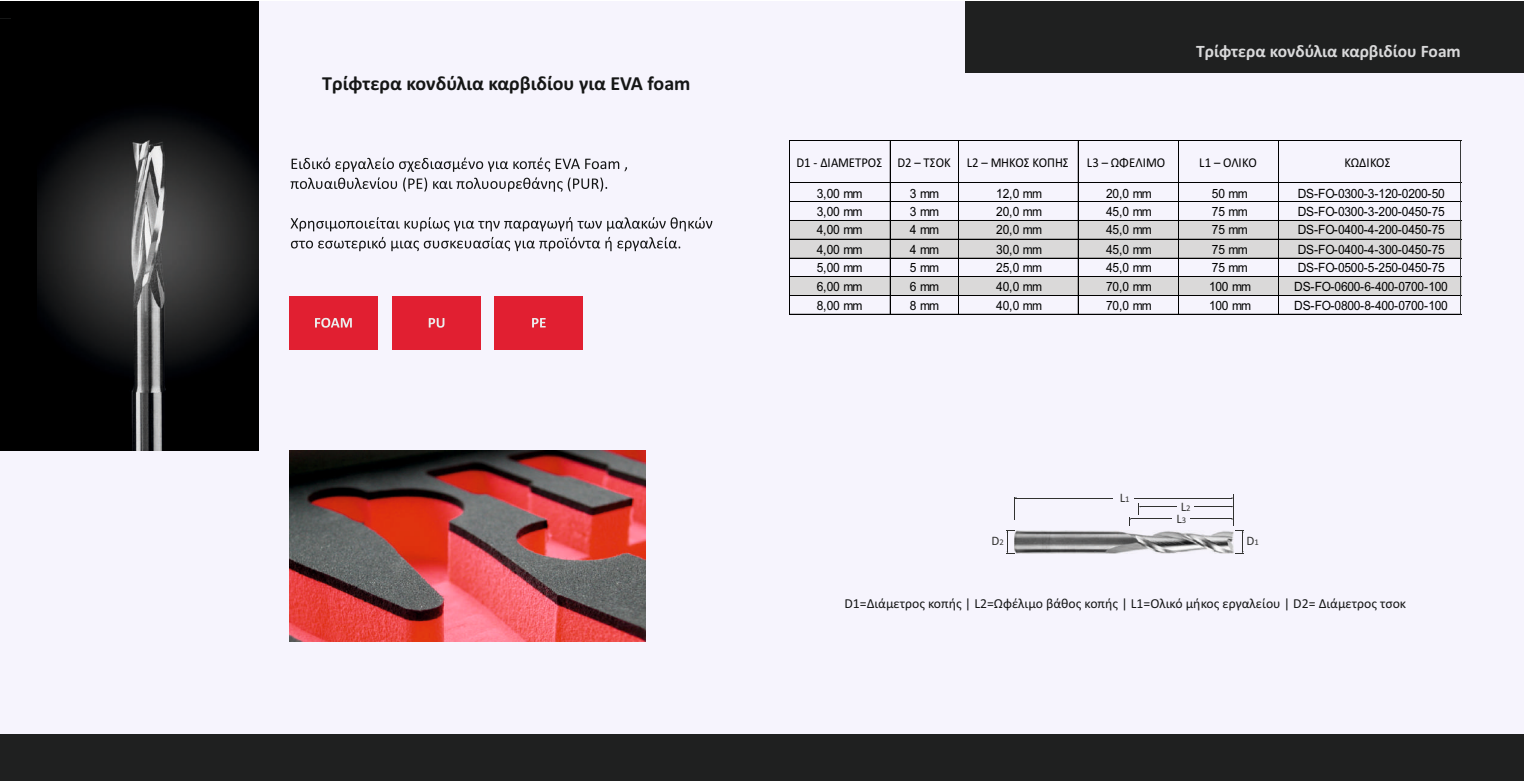
<style>
.page{position:relative;width:1524px;height:781px;background:#fff}
.page>*{position:absolute;margin:0;border:0;box-sizing:border-box;transform-origin:0 0}
.t1{font:700 20px "Calibri";color:#151616}
.t2{font:700 17.5px "Calibri";color:#d9d9da}
.t3{font:13.75px "Calibri";color:#151616}
.t4{font:13.5px "Calibri";color:#000;scale:.94 1}
.t5{font:13px/12.4px "Calibri";color:#313130;text-align:center}
.t6{font:12.75px "Arial";letter-spacing:-.025em;color:#000;scale:.94 1}
.s1{font-size:8.75px}
</style>
<div class="page">
<div style="left:762px;top:1px;width:762px;height:780px;background:#f6f4fd"></div>
<div style="left:0;top:1px;width:762px;height:780px;background:#f6f4fd"></div>
<div style="left:762px;top:735px;width:762px;height:46px;background:#1f2020"></div>
<div style="left:965px;top:1px;width:559px;height:72px;background:#1f2020"></div>
<div style="left:0;top:1px;width:258px;height:449px;background:#000"></div>
<div style="left:0;top:735px;width:762px;height:46px;background:#1f2020"></div>
<div style="left:289px;top:296px;width:89px;height:53px;background:#e11f31"></div>
<svg style="left:315px;top:318px;width:37px;height:10px"></svg>
<div style="left:392px;top:296px;width:89px;height:53px;background:#e11f31"></div>
<svg style="left:429px;top:318px;width:15px;height:10px"></svg>
<div style="left:494px;top:296px;width:89px;height:53px;background:#e11f31"></div>
<svg style="left:532px;top:318px;width:14px;height:9px"></svg>
<img style="left:290px;top:450px;width:355px;height:191px">
<img style="left:38px;top:116px;width:220px;height:334px">
<svg style="left:789px;top:141px;width:673px;height:174px"></svg>
<img style="left:1014px;top:530px;width:219px;height:23px">
<svg style="left:1006px;top:530px;width:8px;height:24px"></svg>
<svg style="left:1235px;top:530px;width:9px;height:24px"></svg>
<hr style="left:1233px;top:494px;width:1px;height:31px;background:#313130">
<hr style="left:1015px;top:498px;width:97px;height:1px;background:#313130">
<svg style="left:1014px;top:497px;width:3px;height:22px"></svg>
<hr style="left:1134px;top:498px;width:97px;height:1px;background:#313130">
<hr style="left:1193px;top:506px;width:38px;height:1px;background:#313130">
<hr style="left:1140px;top:506px;width:36px;height:1px;background:#313130">
<svg style="left:1138px;top:503px;width:2px;height:11px"></svg>
<hr style="left:1189px;top:519px;width:42px;height:1px;background:#313130">
<hr style="left:1131px;top:519px;width:40px;height:1px;background:#313130">
<svg style="left:290px;top:157px;width:422px;height:94px"></svg>
<h1 class="t1" style="left:322px;top:75px;width:370px">Τρίφτερα κονδύλια καρβιδίου για EVA foam</h1>
<h2 class="t2" style="left:1196px;top:44px;width:266px">Τρίφτερα κονδύλια καρβιδίου Foam</h2>
<p class="t4" style="left:796px;top:157px;width:291px">D1 - ΔΙΑΜΕΤΡΟΣ D2 – ΤΣΟΚ L2 – ΜΗΚΟΣ ΚΟΠΗΣ</p>
<p class="t4" style="left:1086px;top:157px;width:85px">L3 – ΩΦΕΛΙΜΟ</p>
<p class="t4" style="left:1199px;top:157px;width:63px">L1 – ΟΛΙΚΟ</p>
<p class="t4" style="left:1344px;top:157px;width:51px">ΚΩΔΙΚΟΣ</p>
<p class="t6" style="left:817px;top:188px;width:50px">3,00 mm</p>
<p class="t6" style="left:910px;top:188px;width:33px">3 mm</p>
<p class="t6" style="left:996px;top:188px;width:50px">12,0 mm</p>
<p class="t6" style="left:1106px;top:188px;width:50px">20,0 mm</p>
<p class="t6" style="left:1212px;top:188px;width:40px">50 mm</p>
<p class="t6" style="left:1297px;top:188px;width:158px">DS-FO-0300-3-120-0200-50</p>
<p class="t6" style="left:817px;top:206px;width:50px">3,00 mm</p>
<p class="t6" style="left:910px;top:206px;width:33px">3 mm</p>
<p class="t6" style="left:996px;top:206px;width:50px">20,0 mm</p>
<p class="t6" style="left:1106px;top:206px;width:50px">45,0 mm</p>
<p class="t6" style="left:1212px;top:206px;width:40px">75 mm</p>
<p class="t6" style="left:1297px;top:206px;width:158px">DS-FO-0300-3-200-0450-75</p>
<p class="t6" style="left:817px;top:225px;width:50px">4,00 mm</p>
<p class="t6" style="left:910px;top:225px;width:33px">4 mm</p>
<p class="t6" style="left:996px;top:225px;width:50px">20,0 mm</p>
<p class="t6" style="left:1106px;top:225px;width:50px">45,0 mm</p>
<p class="t6" style="left:1212px;top:225px;width:40px">75 mm</p>
<p class="t6" style="left:1297px;top:225px;width:158px">DS-FO-0400-4-200-0450-75</p>
<p class="t6" style="left:817px;top:245px;width:50px">4,00 mm</p>
<p class="t6" style="left:910px;top:245px;width:33px">4 mm</p>
<p class="t6" style="left:996px;top:245px;width:50px">30,0 mm</p>
<p class="t6" style="left:1106px;top:245px;width:50px">45,0 mm</p>
<p class="t6" style="left:1212px;top:245px;width:40px">75 mm</p>
<p class="t6" style="left:1297px;top:245px;width:158px">DS-FO-0400-4-300-0450-75</p>
<p class="t6" style="left:817px;top:263px;width:50px">5,00 mm</p>
<p class="t6" style="left:910px;top:263px;width:33px">5 mm</p>
<p class="t6" style="left:996px;top:263px;width:50px">25,0 mm</p>
<p class="t6" style="left:1106px;top:263px;width:50px">45,0 mm</p>
<p class="t6" style="left:1212px;top:263px;width:40px">75 mm</p>
<p class="t6" style="left:1297px;top:263px;width:158px">DS-FO-0500-5-250-0450-75</p>
<p class="t6" style="left:817px;top:281px;width:50px">6,00 mm</p>
<p class="t6" style="left:910px;top:281px;width:33px">6 mm</p>
<p class="t6" style="left:996px;top:281px;width:50px">40,0 mm</p>
<p class="t6" style="left:1106px;top:281px;width:50px">70,0 mm</p>
<p class="t6" style="left:1209px;top:281px;width:46px">100 mm</p>
<p class="t6" style="left:1294px;top:281px;width:165px">DS-FO-0600-6-400-0700-100</p>
<p class="t6" style="left:817px;top:301px;width:50px">8,00 mm</p>
<p class="t6" style="left:910px;top:301px;width:33px">8 mm</p>
<p class="t6" style="left:996px;top:301px;width:50px">40,0 mm</p>
<p class="t6" style="left:1106px;top:301px;width:50px">70,0 mm</p>
<p class="t6" style="left:1209px;top:301px;width:46px">100 mm</p>
<p class="t6" style="left:1294px;top:301px;width:165px">DS-FO-0800-8-400-0700-100</p>
<p class="t5" style="left:1119px;top:493px;width:11px">L<span class="s1">1</span></p>
<p class="t5" style="left:1176px;top:501px;width:16px">L<span class="s1">2<br></span>L<span class="s1">3</span></p>
<p class="t5" style="left:991px;top:536px;width:14px">D<span class="s1">2</span></p>
<p class="t5" style="left:1246px;top:536px;width:14px">D<span class="s1">1</span></p>
<p class="t3" style="left:844px;top:598px;width:563px">D1=Διάμετρος κοπής | L2=Ωφέλιμο βάθος κοπής | L1=Ολικό μήκος εργαλείου | D2= Διάμετρος τσοκ</p>
</div>
